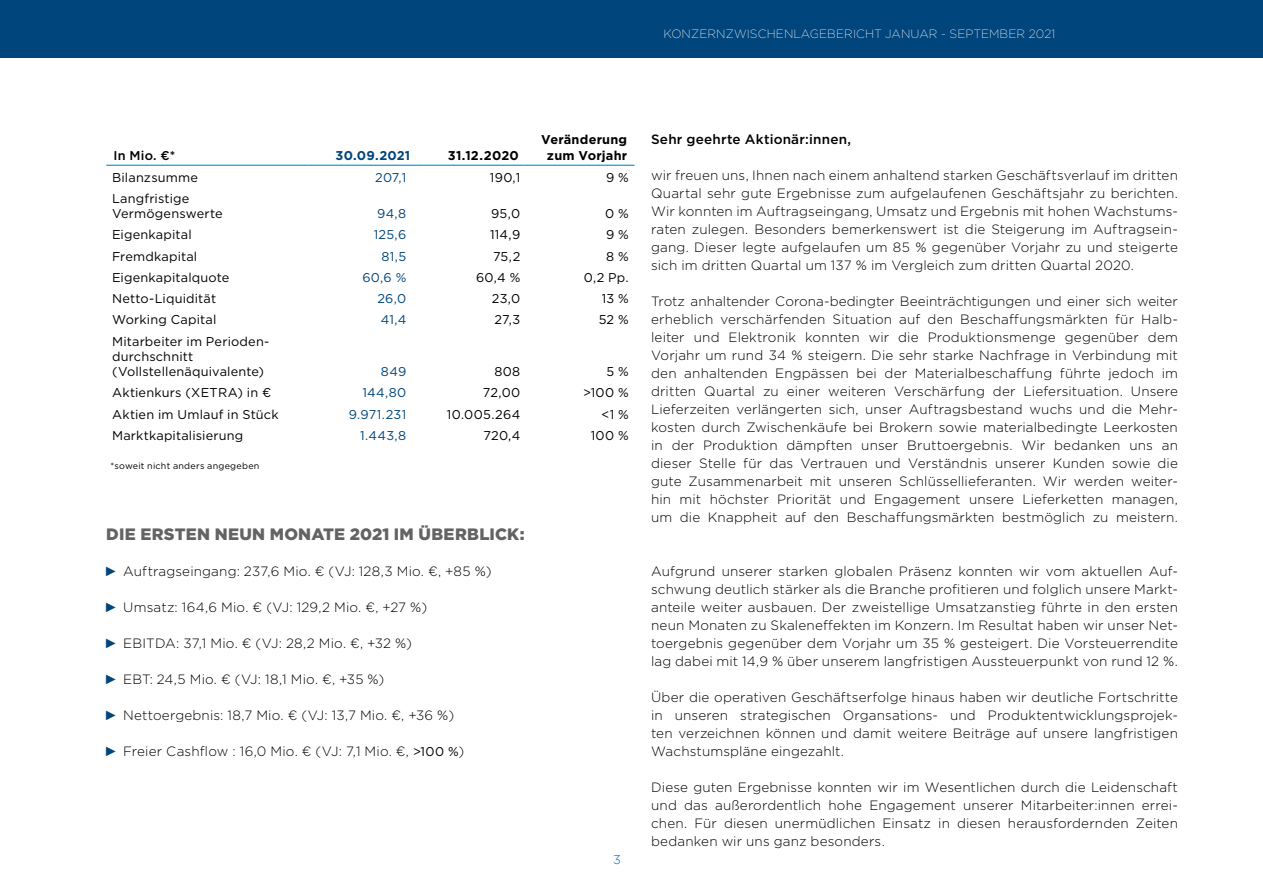
<style>
.page{position:relative;width:1263px;height:893px;background:#fff}
.page>*{position:absolute;margin:0;border:0;box-sizing:border-box;transform-origin:0 0}
.t1{font:900 16.5px "Gotham";letter-spacing:.01em;color:#646363}
.t2{font:300 13.5px/18px "Gotham";letter-spacing:.01em;color:#000;text-align:justify}
.t3{font:500 13.5px "Gotham";letter-spacing:.015em;color:#000}
.t4{font:12.75px/15.3px "Gotham";letter-spacing:.015em;color:#000}
.t5{font:12.75px "Gotham";letter-spacing:.02em;color:#00457c}
.t6{font:700 12.75px/15.3px "Gotham";letter-spacing:.02em;color:#000;text-align:center}
.t7{font:700 12.75px "Gotham";letter-spacing:.015em;color:#00457c}
.t8{font:500 12.75px "Gotham";color:#000}
.t9{font:300 12.75px "Gotham";color:#0069b4}
.t10{font:200 12px "Gotham";letter-spacing:.01em;color:#fff}
.t11{font:9px "Gotham";letter-spacing:.03em;color:#000}
.s1{font-family:"Arial Narrow";font-weight:400;color:#00457c}
.s2{font-weight:400;font-size:12.75px}
</style>
<div class="page">
<hr style="left:106px;top:165px;width:202px;height:1px;background:#0090d7">
<hr style="left:308px;top:165px;width:108px;height:1px;background:#0090d7">
<hr style="left:416px;top:165px;width:108px;height:1px;background:#0090d7">
<hr style="left:524px;top:165px;width:110px;height:1px;background:#0090d7">
<div style="left:0;top:0;width:1263px;height:57px;background:#00457c"></div>
<p class="t10" style="left:663px;top:26px;width:393px">KONZERNZWISCHENLAGEBERICHT JANUAR - SEPTEMBER 2021</p>
<p class="t8" style="left:114px;top:147px;width:63px">In Mio. €*</p>
<p class="t7" style="left:336px;top:147px;width:76px">30.09.2021</p>
<p class="t6" style="left:448px;top:147px;width:72px">31.12.2020</p>
<p class="t6" style="left:541px;top:132px;width:87px">Veränderung zum Vorjahr</p>
<p class="t4" style="left:112px;top:169px;width:87px">Bilanzsumme</p>
<p class="t5" style="left:375px;top:169px;width:33px">207,1</p>
<p class="t4" style="left:490px;top:169px;width:32px">190,1</p>
<p class="t4" style="left:606px;top:169px;width:24px">9 %</p>
<p class="t4" style="left:112px;top:190px;width:112px">Langfristige<br>Vermögenswerte</p>
<p class="t5" style="left:377px;top:205px;width:31px">94,8</p>
<p class="t4" style="left:491px;top:206px;width:31px">95,0</p>
<p class="t4" style="left:605px;top:206px;width:25px">0 %</p>
<p class="t4" style="left:112px;top:227px;width:81px">Eigenkapital</p>
<p class="t5" style="left:374px;top:227px;width:34px">125,6</p>
<p class="t4" style="left:490px;top:227px;width:32px">114,9</p>
<p class="t4" style="left:606px;top:227px;width:24px">9 %</p>
<p class="t4" style="left:112px;top:248px;width:87px">Fremdkapital</p>
<p class="t5" style="left:381px;top:248px;width:26px">81,5</p>
<p class="t4" style="left:493px;top:248px;width:29px">75,2</p>
<p class="t4" style="left:606px;top:248px;width:24px">8 %</p>
<p class="t4" style="left:112px;top:269px;width:119px">Eigenkapitalquote</p>
<p class="t5" style="left:362px;top:269px;width:45px">60,6 %</p>
<p class="t4" style="left:476px;top:269px;width:46px">60,4 %</p>
<p class="t4" style="left:584px;top:269px;width:46px">0,2 Pp.</p>
<p class="t4" style="left:112px;top:291px;width:106px">Netto-Liquidität</p>
<p class="t5" style="left:377px;top:290px;width:30px">26,0</p>
<p class="t4" style="left:492px;top:291px;width:30px">23,0</p>
<p class="t4" style="left:602px;top:291px;width:28px">13 %</p>
<p class="t4" style="left:112px;top:312px;width:106px">Working Capital</p>
<p class="t5" style="left:381px;top:312px;width:27px">41,4</p>
<p class="t4" style="left:494px;top:312px;width:27px">27,3</p>
<p class="t4" style="left:599px;top:312px;width:32px">52 %</p>
<p class="t4" style="left:112px;top:333px;width:159px">Mitarbeiter im Perioden&shy;durchschnitt (Vollstellenäquivalente)</p>
<p class="t5" style="left:381px;top:364px;width:27px">849</p>
<p class="t4" style="left:494px;top:364px;width:27px">808</p>
<p class="t4" style="left:606px;top:364px;width:24px">5 %</p>
<p class="t4" style="left:112px;top:385px;width:161px">Aktienkurs (XETRA) in €</p>
<p class="t5" style="left:362px;top:385px;width:45px">144,80</p>
<p class="t4" style="left:483px;top:385px;width:39px">72,00</p>
<p class="t4" style="left:583px;top:385px;width:47px">&gt;100 %</p>
<p class="t4" style="left:112px;top:406px;width:168px">Aktien im Umlauf in Stück</p>
<p class="t5" style="left:349px;top:406px;width:59px">9.971.231</p>
<p class="t4" style="left:447px;top:406px;width:75px">10.005.264</p>
<p class="t4" style="left:601px;top:406px;width:29px">&lt;1 %</p>
<p class="t4" style="left:112px;top:428px;width:133px">Marktkapitalisierung</p>
<p class="t5" style="left:360px;top:427px;width:48px">1.443,8</p>
<p class="t4" style="left:483px;top:428px;width:38px">720,4</p>
<p class="t4" style="left:591px;top:428px;width:40px">100 %</p>
<p class="t11" style="left:111px;top:460px;width:150px">*soweit nicht anders angegeben</p>
<p class="t1" style="left:106px;top:523px;width:420px">DIE ERSTEN NEUN MONATE 2021 IM ÜBERBLICK:</p>
<p class="t2" style="left:106px;top:562px;width:387px"><span class="s1">►</span> Auftragseingang: 237,6 Mio. € (VJ: 128,3 Mio. €, +85 %)</p>
<p class="t2" style="left:106px;top:598px;width:322px"><span class="s1">►</span> Umsatz: 164,6 Mio. € (VJ: 129,2 Mio. €, +27 %)</p>
<p class="t2" style="left:106px;top:634px;width:307px"><span class="s1">►</span> EBITDA: 37,1 Mio. € (VJ: 28,2 Mio. €, +32 %)</p>
<p class="t2" style="left:106px;top:670px;width:280px"><span class="s1">►</span> EBT: 24,5 Mio. € (VJ: 18,1 Mio. €, +35 %)</p>
<p class="t2" style="left:106px;top:706px;width:349px"><span class="s1">►</span> Nettoergebnis: 18,7 Mio. € (VJ: 13,7 Mio. €, +36 %)</p>
<p class="t2" style="left:106px;top:742px;width:359px"><span class="s1">►</span> Freier Cashflow : 16,0 Mio. € (VJ: 7,1 Mio. €, <span class="s2">&gt;100 %</span>)</p>
<p class="t9" style="left:613px;top:852px;width:9px">3</p>
<p class="t3" style="left:651px;top:130px;width:201px">Sehr geehrte Aktionär:innen,</p>
<p class="t2" style="left:651px;top:166px;width:528px">wir freuen uns, Ihnen nach einem anhaltend starken Geschäftsverlauf im dritten Quartal sehr gute Ergebnisse zum aufgelaufenen Geschäftsjahr zu berichten.<br>Wir konnten im Auftragseingang, Umsatz und Ergebnis mit hohen Wachstums&shy;raten zulegen. Besonders bemerkenswert ist die Steigerung im Auftragsein&shy;gang. Dieser legte aufgelaufen um 85 % gegenüber Vorjahr zu und steigerte sich im dritten Quartal um 137 % im Vergleich zum dritten Quartal 2020.</p>
<p class="t2" style="left:651px;top:292px;width:528px">Trotz anhaltender Corona-bedingter Beeinträchtigungen und einer sich weiter erheblich verschärfenden Situation auf den Beschaffungsmärkten für Halb&shy;leiter und Elektronik konnten wir die Produktionsmenge gegenüber dem Vorjahr um rund 34 % steigern. Die sehr starke Nachfrage in Verbindung mit den anhaltenden Engpässen bei der Materialbeschaffung führte jedoch im dritten Quartal zu einer weiteren Verschärfung der Liefersituation. Unsere Lieferzeiten verlängerten sich, unser Auftragsbestand wuchs und die Mehr&shy;kosten durch Zwischenkäufe bei Brokern sowie materialbedingte Leerkosten in der Produktion dämpften unser Bruttoergebnis. Wir bedanken uns an dieser Stelle für das Vertrauen und Verständnis unserer Kunden sowie die gute Zusammenarbeit mit unseren Schlüssellieferanten. Wir werden weiter&shy;hin mit höchster Priorität und Engagement unsere Lieferketten managen, um die Knappheit auf den Beschaffungsmärkten bestmöglich zu meistern.</p>
<p class="t2" style="left:651px;top:562px;width:528px">Aufgrund unserer starken globalen Präsenz konnten wir vom aktuellen Auf&shy;schwung deutlich stärker als die Branche profitieren und folglich unsere Markt&shy;anteile weiter ausbauen. Der zweistellige Umsatzanstieg führte in den ersten neun Monaten zu Skaleneffekten im Konzern. Im Resultat haben wir unser Net&shy;toergebnis gegenüber dem Vorjahr um 35 % gesteigert. Die Vorsteuerrendite lag dabei mit 14,9 % über unserem langfristigen Aussteuerpunkt von rund 12 %.</p>
<p class="t2" style="left:651px;top:688px;width:528px">Über die operativen Geschäftserfolge hinaus haben wir deutliche Fortschritte in unseren strategischen Organsations- und Produktentwicklungsprojek&shy;ten verzeichnen können und damit weitere Beiträge auf unsere langfristigen Wachstumspläne eingezahlt.</p>
<p class="t2" style="left:651px;top:778px;width:528px">Diese guten Ergebnisse konnten wir im Wesentlichen durch die Leidenschaft und das außerordentlich hohe Engagement unserer Mitarbeiter:innen errei&shy;chen. Für diesen unermüdlichen Einsatz in diesen herausfordernden Zeiten bedanken wir uns ganz besonders.</p>
</div>
